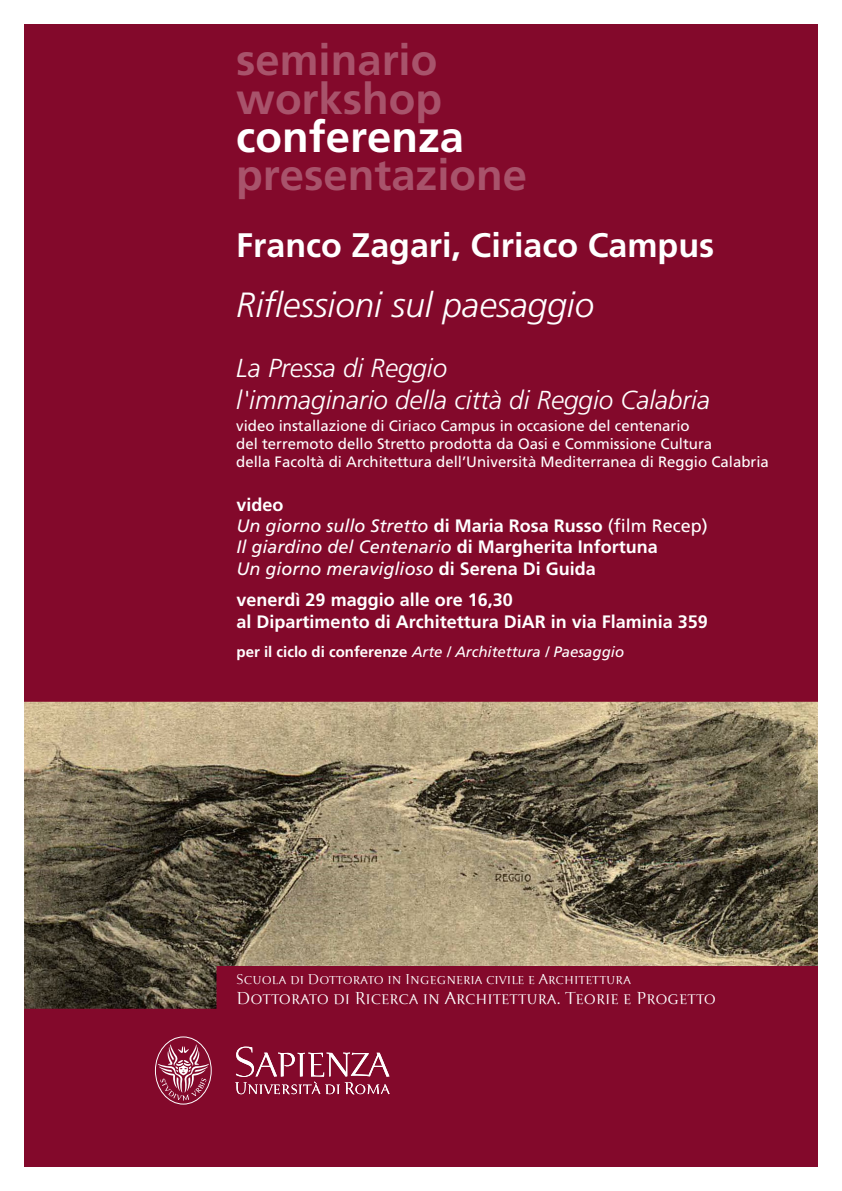
<style>
.page{position:relative;width:842px;height:1191px;background:#fff}
.page>*{position:absolute;margin:0;border:0;box-sizing:border-box;transform-origin:0 0}
.t1{font:700 43.6px "Frutiger";color:#a8536b}
.t2{font:700 43.6px "Frutiger";color:#fff}
.t3{font:italic 300 35px "Frutiger";color:#fff}
.t4{font:700 34px "Frutiger";color:#fff}
.t5{font:italic 300 26px/32px "Frutiger";color:#fff}
.t6{font:italic 18px/21.4px "Frutiger";color:#fff}
.t7{font:700 18px/21.6px "Frutiger";color:#fff}
.t8{font:17px "Sapienza Regular SC";color:#fff}
.t9{font:15px/18px "Frutiger";color:#fff}
.t10{font:italic 15px "Frutiger";color:#fff}
.t11{font:14px "Sapienza Regular SC";color:#fff}
.s1{font-weight:700;font-style:normal}
.s2{font-style:normal}
</style>
<div class="page">
<div style="left:24px;top:24px;width:794px;height:678px;background:#83092b"></div>
<div style="left:24px;top:966px;width:794px;height:200px;background:#83092b"></div>
<svg style="left:155px;top:1036px;width:57px;height:68px"></svg>
<svg style="left:235px;top:1046px;width:155px;height:48px"></svg>
<img style="left:24px;top:702px;width:794px;height:306px">
<h1 class="t1" style="left:236px;top:35px;width:203px">seminario</h1>
<h1 class="t1" style="left:236px;top:73px;width:207px">workshop</h1>
<h1 class="t2" style="left:236px;top:111px;width:229px">conferenza</h1>
<h1 class="t1" style="left:236px;top:150px;width:292px">presentazione</h1>
<h3 class="t4" style="left:236px;top:225px;width:479px">Franco Zagari, Ciriaco Campus</h3>
<h2 class="t3" style="left:236px;top:285px;width:359px">Riflessioni sul paesaggio</h2>
<h3 class="t5" style="left:236px;top:352px;width:475px">La Pressa di Reggio<br>l'immaginario della città di Reggio Calabria</h3>
<p class="t9" style="left:236px;top:417px;width:534px">video installazione di Ciriaco Campus in occasione del centenario<br>del terremoto dello Stretto prodotta da Oasi e Commissione Cultura<br>della Facoltà di Architettura dell’Università Mediterranea di Reggio Calabria</p>
<p class="t6" style="left:237px;top:493px;width:473px"><span class="s1">video<br></span>Un giorno sullo Stretto <span class="s1">di Maria Rosa Russo</span> <span class="s2">(film Recep)<br></span>Il giardino del Centenario <span class="s1">di Margherita Infortuna<br></span>Un giorno meraviglioso <span class="s1">di Serena Di Guida</span></p>
<p class="t7" style="left:237px;top:589px;width:473px">venerdì 29 maggio alle ore 16,30<br>al Dipartimento di Architettura DiAR in via Flaminia 359</p>
<p class="t10" style="left:237px;top:643px;width:389px"><span class="s1">per il ciclo di conferenze</span> Arte / Architettura / Paesaggio</p>
<p class="t11" style="left:236px;top:970px;width:396px">Scuola di Dottorato in Ingegneria civile e Architettura</p>
<p class="t8" style="left:236px;top:988px;width:481px">Dottorato di Ricerca in Architettura. Teorie e Progetto</p>
</div>
